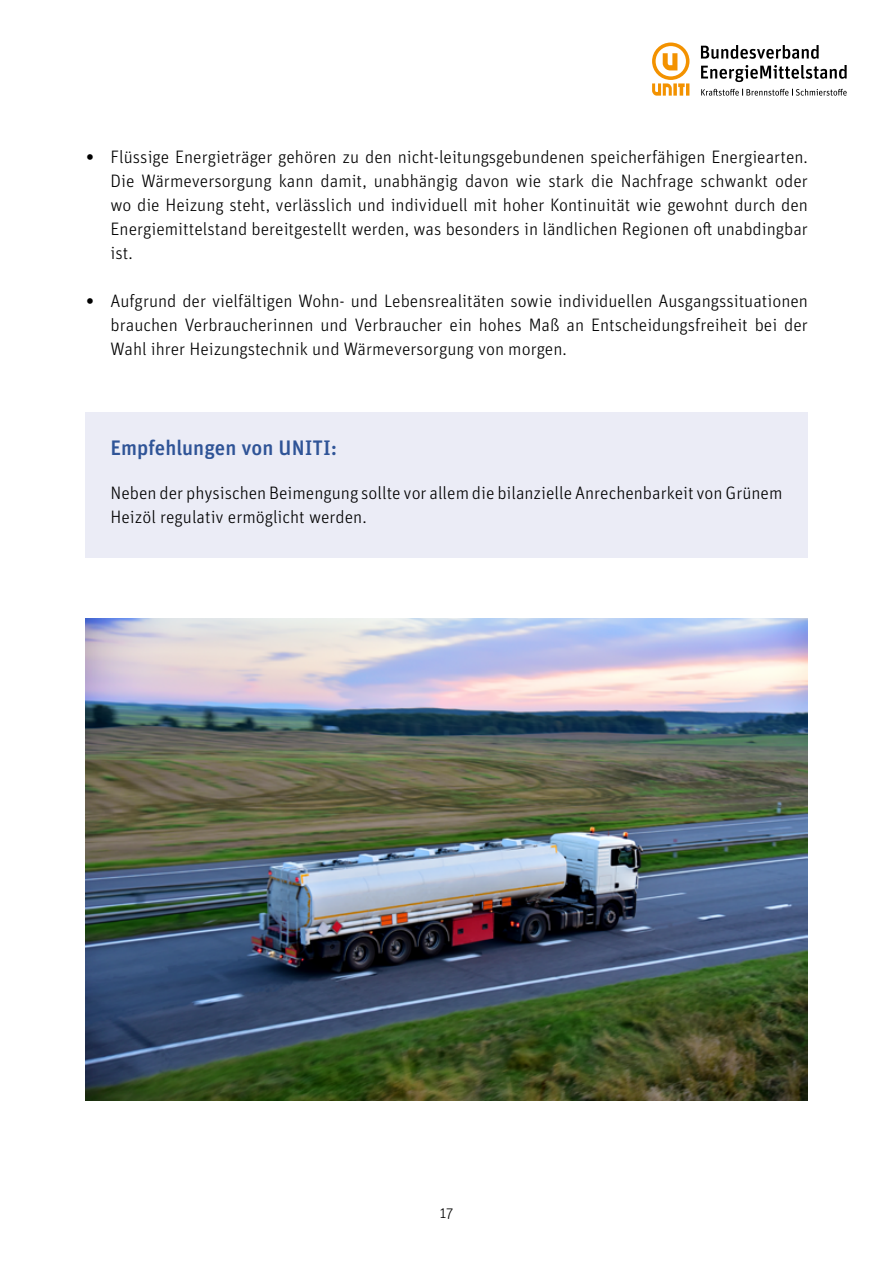
<style>
.page{position:relative;width:893px;height:1263px;background:#fff}
.page>*{position:absolute;margin:0;border:0;box-sizing:border-box;transform-origin:0 0}
.t1{font:500 21px "Unit OT";color:#2f5497}
.t2{font:300 18px/24px "Unit OT";color:#000;text-align:justify}
.t3{font:300 15px "Unit OT";color:#000}
.s1{font-weight:700}
</style>
<div class="page">
<svg style="left:652px;top:43px;width:37px;height:53px"></svg>
<svg style="left:701px;top:45px;width:118px;height:14px"></svg>
<svg style="left:701px;top:65px;width:146px;height:17px"></svg>
<svg style="left:701px;top:89px;width:146px;height:7px"></svg>
<div style="left:85px;top:412px;width:723px;height:146px;background:#ebecf6"></div>
<img style="left:85px;top:618px;width:723px;height:483px">
<p class="t2" style="left:111px;top:145px;width:699px;text-indent:-26px"><span class="s1">∙</span> Flüssige Energieträger gehören zu den nicht-leitungsgebundenen speicherfähigen Energiearten.<br>Die Wärmeversorgung kann damit, unabhängig davon wie stark die Nachfrage schwankt oder wo die Heizung steht, verlässlich und individuell mit hoher Kontinuität wie gewohnt durch den Energiemittelstand bereitgestellt werden, was besonders in ländlichen Regionen oft unabdingbar ist.</p>
<p class="t2" style="left:111px;top:289px;width:699px;text-indent:-26px"><span class="s1">∙</span> Aufgrund der vielfältigen Wohn- und Lebensrealitäten sowie individuellen Ausgangssituationen brauchen Verbraucherinnen und Verbraucher ein hohes Maß an Entscheidungsfreiheit bei der Wahl ihrer Heizungstechnik und Wärmeversorgung von morgen.</p>
<p class="t1" style="left:111px;top:434px;width:228px">Empfehlungen von UNITI:</p>
<p class="t2" style="left:111px;top:481px;width:673px">Neben der physischen Beimengung sollte vor allem die bilanzielle Anrechenbarkeit von Grünem<br>Heizöl regulativ ermöglicht werden.</p>
<p class="t3" style="left:440px;top:1204px;width:15px">17</p>
</div>
